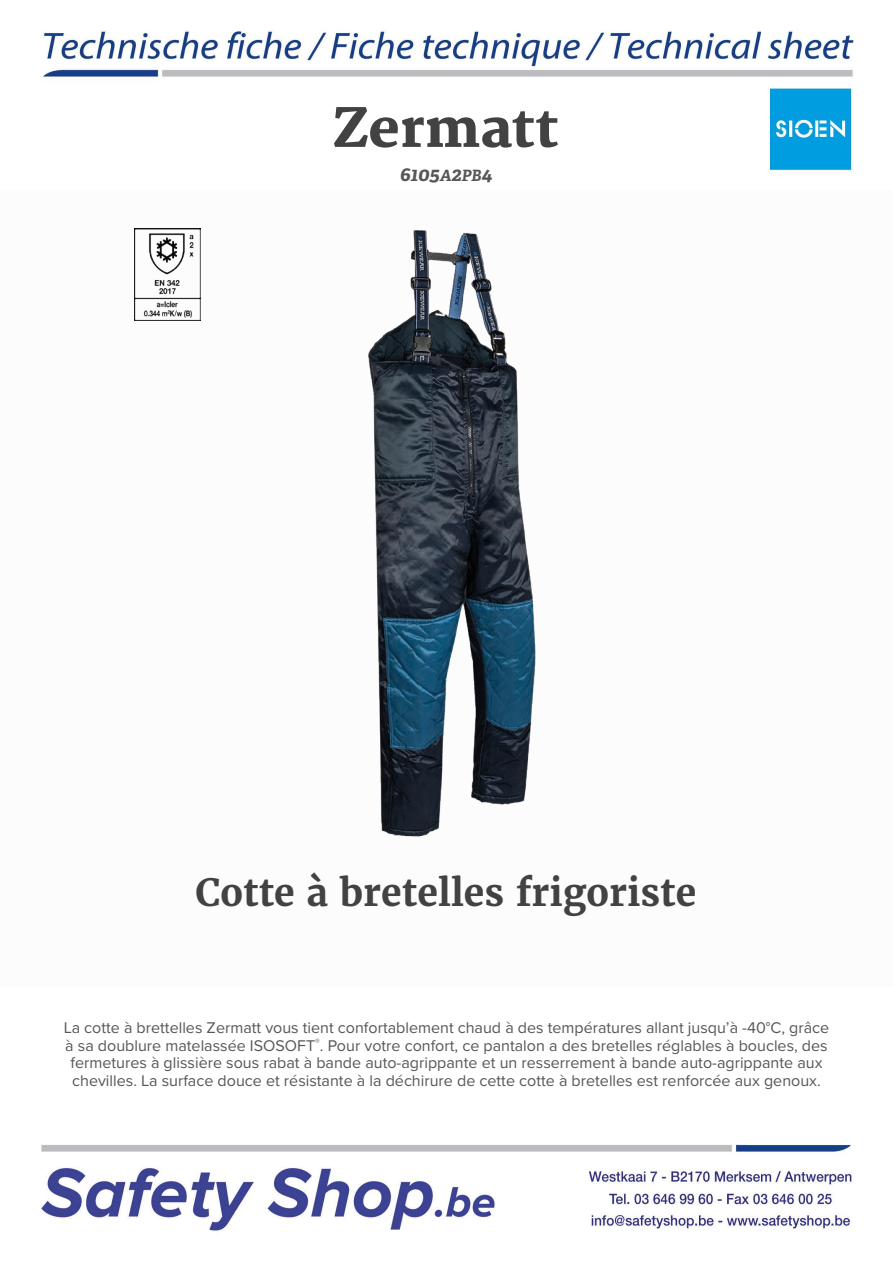
<style>
.page{position:relative;width:893px;height:1263px;background:#fff}
.page>*{position:absolute;margin:0;border:0;box-sizing:border-box;transform-origin:0 0}
.t1{font:800 52.5px "Merriweather";color:#424243}
.t2{font:700 37.5px "Merriweather";color:#424243}
.t3{font:italic 700 19.5px "Adelle PE";color:#575756}
.t4{font:16.05px/17.4px "Proxima Nova";color:#575756;text-align:center}
.s1{font-size:15.6px}
</style>
<div class="page">
<img style="left:40px;top:30px;width:814px;height:1201px">
<div style="left:0;top:190px;width:893px;height:797px;background:#fcfcfc"></div>
<img style="left:135px;top:229px;width:66px;height:91px">
<img style="left:204px;top:170px;width:484px;height:667px">
<h1 class="t1" style="left:333px;top:98px;width:228px">Zermatt</h1>
<p class="t3" style="left:400px;top:160px;width:94px">6105<span class="s1">A</span>2<span class="s1">PB</span>4</p>
<h2 class="t2" style="left:196px;top:868px;width:502px">Cotte à bretelles frigoriste</h2>
<p class="t4" style="left:64px;top:1018px;width:767px">La cotte à brettelles Zermatt vous tient confortablement chaud à des températures allant jusqu’à -40°C, grâce à sa doublure matelassée ISOSOFT<sup>®</sup>. Pour votre confort, ce pantalon a des bretelles réglables à boucles, des fermetures à glissière sous rabat à bande auto-agrippante et un resserrement à bande auto-agrippante aux chevilles. La surface douce et résistante à la déchirure de cette cotte à bretelles est renforcée aux genoux.</p>
</div>
